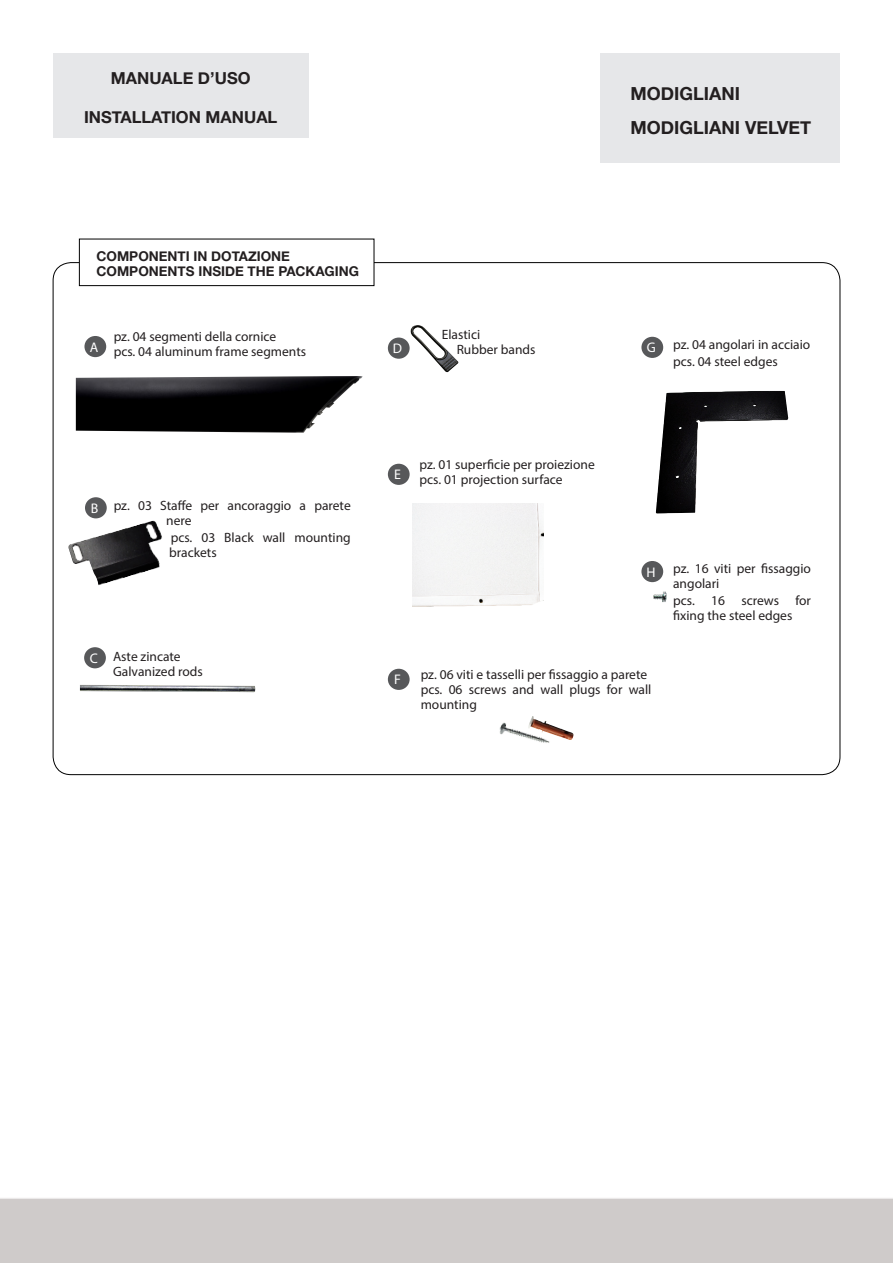
<style>
.page{position:relative;width:893px;height:1263px;background:#fff}
.page>*{position:absolute;margin:0;border:0;box-sizing:border-box;transform-origin:0 0}
.t1{font:700 18px/34.3px "Helvetica Neue";color:#231f20}
.t2{font:700 16.5px "Helvetica Neue";color:#231f20}
.t3{font:13.95px "Myriad Pro";color:#fff}
.t4{font:13.5px/15px "Myriad Pro";color:#231f20}
.t5{font:700 13.5px/15px "Helvetica Neue";color:#231f20}
</style>
<div class="page">
<img style="left:656px;top:391px;width:132px;height:122px">
<img style="left:68px;top:520px;width:94px;height:65px">
<img style="left:499px;top:722px;width:51px;height:21px">
<img style="left:653px;top:591px;width:14px;height:11px">
<img style="left:76px;top:376px;width:287px;height:57px">
<div style="left:84px;top:336px;width:22px;height:21px;background:#57585a;border-radius:50%"></div>
<div style="left:85px;top:497px;width:22px;height:21px;background:#57585a;border-radius:50%"></div>
<div style="left:84px;top:647px;width:22px;height:21px;background:#57585a;border-radius:50%"></div>
<div style="left:388px;top:338px;width:22px;height:21px;background:#57585a;border-radius:50%"></div>
<div style="left:388px;top:464px;width:22px;height:21px;background:#57585a;border-radius:50%"></div>
<div style="left:388px;top:669px;width:22px;height:21px;background:#57585a;border-radius:50%"></div>
<div style="left:641px;top:337px;width:22px;height:21px;background:#57585a;border-radius:50%"></div>
<div style="left:641px;top:561px;width:22px;height:21px;background:#57585a;border-radius:50%"></div>
<div style="left:79px;top:239px;width:295px;height:47px;border:1px solid #000"></div>
<img style="left:528px;top:716px;width:46px;height:24px">
<div style="left:413px;top:503px;width:131px;height:104px;background:#f3f3f3"></div>
<img style="left:409px;top:325px;width:50px;height:48px">
<img style="left:80px;top:685px;width:176px;height:7px">
<div style="left:53px;top:53px;width:255px;height:85px;background:#e6e7e9"></div>
<div style="left:601px;top:53px;width:239px;height:110px;background:#e6e7e9"></div>
<div style="left:0;top:1198px;width:893px;height:65px;background:#cfcbca"></div>
<p class="t2" style="left:111px;top:68px;width:141px">MANUALE D’USO</p>
<p class="t2" style="left:84px;top:107px;width:195px">INSTALLATION MANUAL</p>
<h1 class="t1" style="left:630px;top:75px;width:182px">MODIGLIANI<br>MODIGLIANI VELVET</h1>
<p class="t5" style="left:97px;top:249px;width:264px">COMPONENTI IN DOTAZIONE<br>COMPONENTS INSIDE THE PACKAGING</p>
<p class="t3" style="left:90px;top:338px;width:10px">A</p>
<p class="t4" style="left:114px;top:329px;width:194px">pz. 04 segmenti della cornice<br>pcs. 04 aluminum frame segments</p>
<p class="t3" style="left:393px;top:340px;width:11px">D</p>
<p class="t4" style="left:457px;top:327px;width:80px;text-indent:-15px">Elastici<br>Rubber bands</p>
<p class="t3" style="left:647px;top:339px;width:11px">G</p>
<p class="t4" style="left:673px;top:335px;width:139px;line-height:17.1px">pz. 04 angolari in acciaio pcs. 04 steel edges</p>
<p class="t3" style="left:91px;top:499px;width:9px">B</p>
<p class="t4" style="left:166px;top:497px;width:186px;text-indent:-52px">pz. 03 Staffe per ancoraggio a parete nere</p>
<p class="t4" style="left:169px;top:529px;width:183px">pcs. 03 Black wall mounting brackets</p>
<p class="t3" style="left:90px;top:649px;width:10px">C</p>
<p class="t4" style="left:113px;top:649px;width:91px">Aste zincate<br>Galvanized rods</p>
<p class="t3" style="left:394px;top:466px;width:8px">E</p>
<p class="t4" style="left:419px;top:457px;width:177px">pz. 01 superficie per proiezione pcs. 01 projection surface</p>
<p class="t3" style="left:394px;top:671px;width:8px">F</p>
<p class="t3" style="left:647px;top:563px;width:11px">H</p>
<p class="t4" style="left:421px;top:667px;width:232px">pz. 06 viti e tasselli per fissaggio a parete pcs. 06 screws and wall plugs for wall mounting</p>
<p class="t4" style="left:673px;top:560px;width:139px">pz. 16 viti per fissaggio angolari</p>
<p class="t4" style="left:673px;top:593px;width:139px">pcs. 16 screws for fixing the steel edges</p>
</div>
